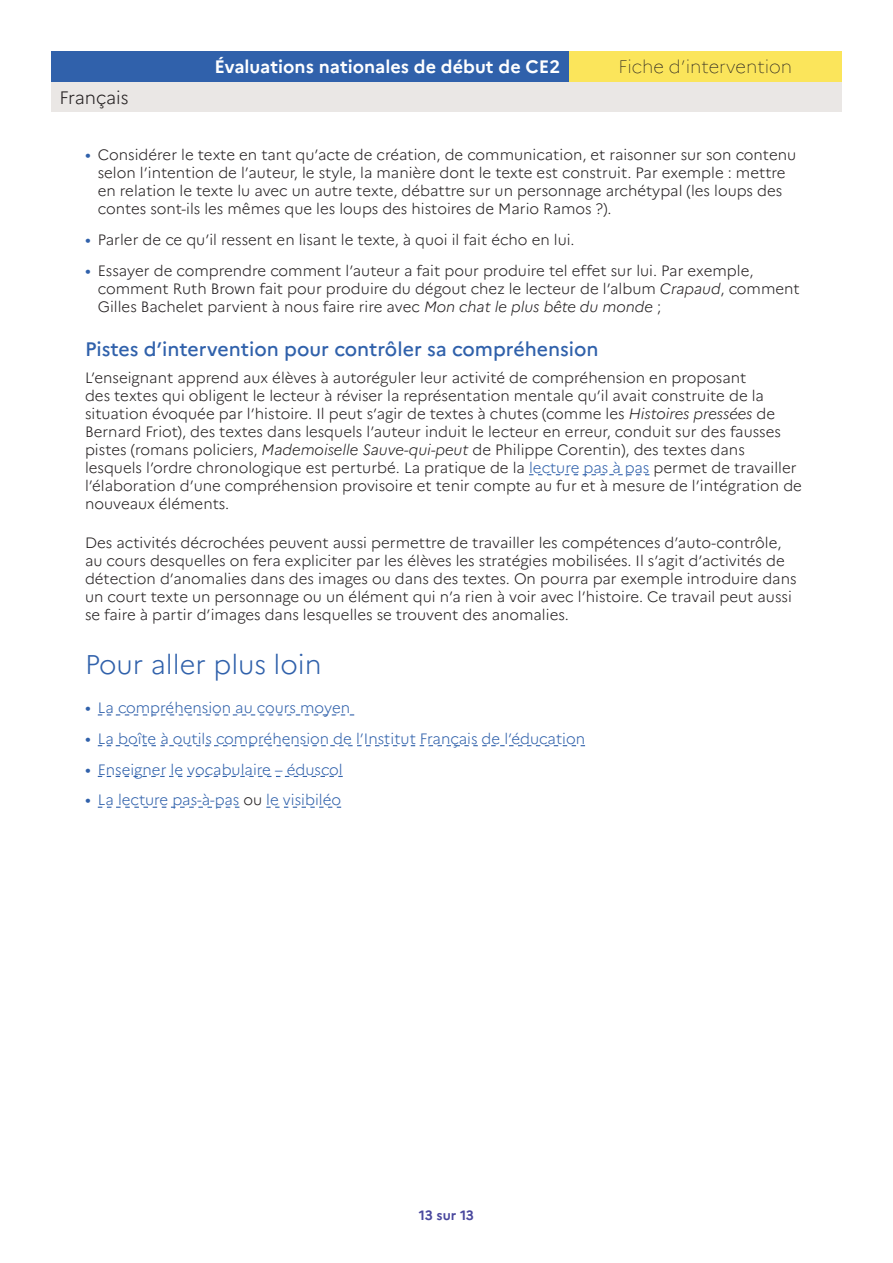
<style>
.page{position:relative;width:893px;height:1263px;background:#fff}
.page>*{position:absolute;margin:0;border:0;box-sizing:border-box;transform-origin:0 0}
._02_titre_1{font:300 27px "Marianne";color:#3061ab}
._03_titre_2{font:500 19.5px "Marianne";color:#3061ab}
.t1{font:700 18px "Marianne";color:#fff}
.t2{font:100 18px "Marianne";color:#231f20}
.t3{font:300 18px "Marianne";color:#231f20}
.Texte_courant{font:300 15px/18px "Marianne";color:#231f20}
.t4{font:300 15px "Marianne";color:#3061ab}
.t5{font:700 13.5px "Marianne";letter-spacing:-.01em;color:#4a489e}
.s1{font-weight:400;font-size:16.5px;color:#3061ab}
.s2{font-style:italic}
.s3{color:#3061ab}
.s4{font-weight:400;font-size:16.5px}
.s5{color:#231f20}
</style>
<div class="page">
<div style="left:51px;top:82px;width:791px;height:30px;background:#eae7e5"></div>
<div style="left:569px;top:51px;width:273px;height:31px;background:#fbe55b"></div>
<div style="left:51px;top:51px;width:518px;height:31px;background:#3061ab"></div>
<svg style="left:529px;top:474px;width:120px;height:1px"></svg>
<svg style="left:98px;top:714px;width:256px;height:1px"></svg>
<svg style="left:98px;top:745px;width:487px;height:1px"></svg>
<svg style="left:98px;top:776px;width:245px;height:1px"></svg>
<svg style="left:98px;top:807px;width:141px;height:1px"></svg>
<svg style="left:266px;top:807px;width:75px;height:1px"></svg>
<p class="t3" style="left:60px;top:86px;width:71px">Français</p>
<p class="t1" style="left:215px;top:56px;width:347px">Évaluations nationales de début de CE2</p>
<p class="t2" style="left:618px;top:56px;width:175px">Fiche d’intervention</p>
<p class="Texte_courant" style="left:98px;top:146px;width:700px;text-indent:-13px"><span class="s1">•</span> Considérer le texte en tant qu’acte de création, de communication, et raisonner sur son contenu selon l’intention de l’auteur, le style, la manière dont le texte est construit. Par exemple : mettre en relation le texte lu avec un autre texte, débattre sur un personnage archétypal (les loups des contes sont-ils les mêmes que les loups des histoires de Mario Ramos ?).</p>
<p class="Texte_courant" style="left:85px;top:230px;width:491px"><span class="s1">•</span> Parler de ce qu’il ressent en lisant le texte, à quoi il fait écho en lui.</p>
<p class="Texte_courant" style="left:98px;top:261px;width:703px;text-indent:-13px"><span class="s1">•</span> Essayer de comprendre comment l’auteur a fait pour produire tel effet sur lui. Par exemple, comment Ruth Brown fait pour produire du dégout chez le lecteur de l’album <span class="s2">Crapaud</span>, comment<br>Gilles Bachelet parvient à nous faire rire avec <span class="s2">Mon chat le plus bête du monde</span> ;</p>
<p class="_03_titre_2" style="left:85px;top:337px;width:515px">Pistes d’intervention pour contrôler sa compréhension</p>
<p class="Texte_courant" style="left:85px;top:368px;width:718px">L’enseignant apprend aux élèves à autoréguler leur activité de compréhension en proposant<br>des textes qui obligent le lecteur à réviser la représentation mentale qu’il avait construite de la situation évoquée par l’histoire. Il peut s’agir de textes à chutes (comme les <span class="s2">Histoires pressées</span> de Bernard Friot), des textes dans lesquels l’auteur induit le lecteur en erreur, conduit sur des fausses pistes (romans policiers, <span class="s2">Mademoiselle Sauve-qui-peut</span> de Philippe Corentin), des textes dans lesquels l’ordre chronologique est perturbé. La pratique de la <span class="s3">lecture pas à pas</span> permet de travailler l’élaboration d’une compréhension provisoire et tenir compte au fur et à mesure de l’intégration de nouveaux éléments.</p>
<p class="Texte_courant" style="left:85px;top:534px;width:713px">Des activités décrochées peuvent aussi permettre de travailler les compétences d’auto-contrôle, au cours desquelles on fera expliciter par les élèves les stratégies mobilisées. Il s’agit d’activités de détection d’anomalies dans des images ou dans des textes. On pourra par exemple introduire dans un court texte un personnage ou un élément qui n’a rien à voir avec l’histoire. Ce travail peut aussi se faire à partir d’images dans lesquelles se trouvent des anomalies.</p>
<p class="_02_titre_1" style="left:85px;top:648px;width:238px">Pour aller plus loin</p>
<p class="t4" style="left:85px;top:698px;width:267px"><span class="s4">•</span> La compréhension au cours moyen</p>
<p class="t4" style="left:85px;top:729px;width:502px"><span class="s4">•</span> La boîte à outils compréhension de l’Institut Français de l’éducation</p>
<p class="t4" style="left:85px;top:760px;width:259px"><span class="s4">•</span> Enseigner le vocabulaire – éduscol</p>
<p class="t4" style="left:85px;top:791px;width:258px"><span class="s4">•</span> La lecture pas-à-pas <span class="s5">ou</span> le visibiléo</p>
<p class="t5" style="left:419px;top:1207px;width:57px">13 sur 13</p>
</div>
